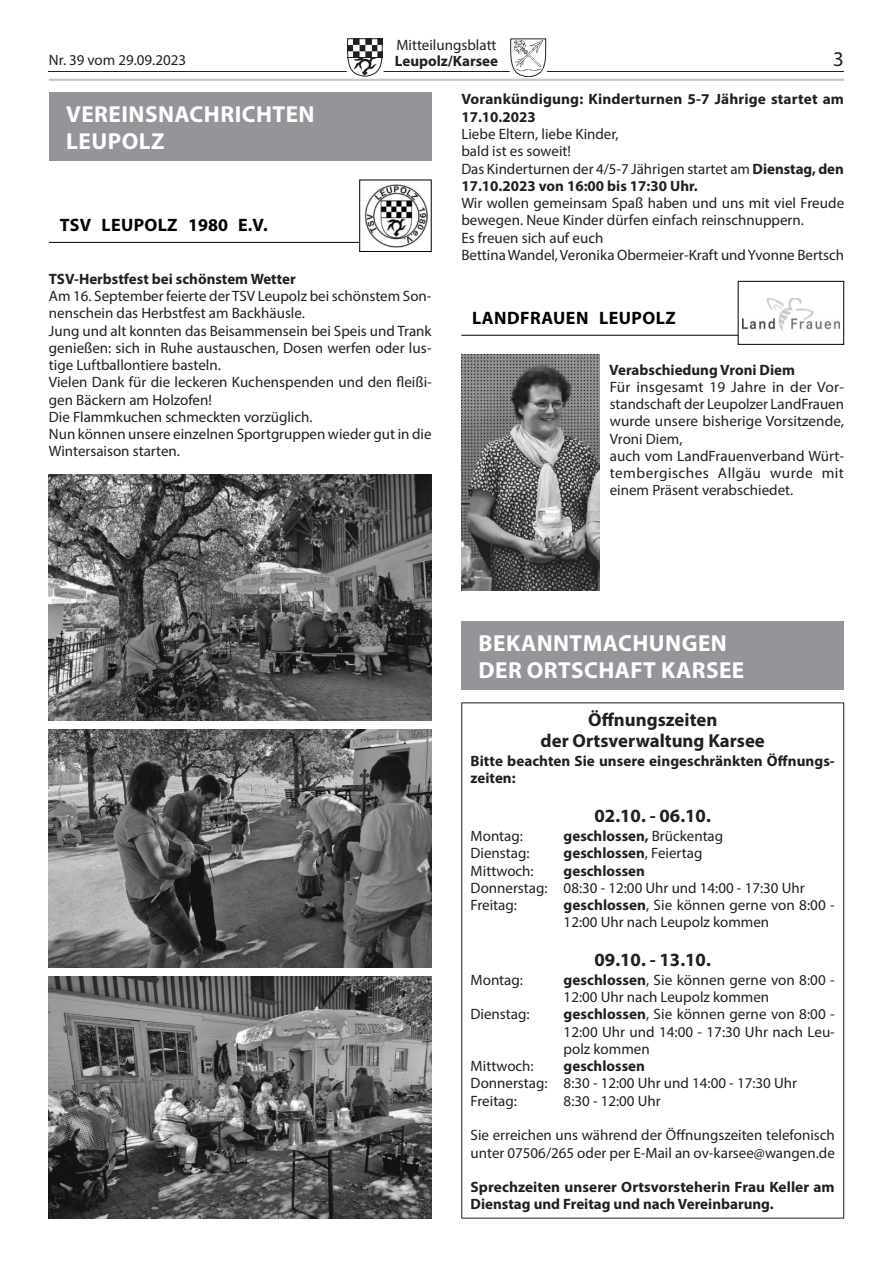
<style>
.page{position:relative;width:893px;height:1263px;background:#fff}
.page>*{position:absolute;margin:0;border:0;box-sizing:border-box;transform-origin:0 0}
.t1{font:700 23.25px/27px "Myriad Pro";letter-spacing:.02em;color:#fff}
.t2{font:21px "Myriad Pro";color:#231f20}
.t3{font:700 18.75px/21px "Myriad Pro";color:#231f20;text-align:center}
.t4{font:700 18px "Myriad Pro";letter-spacing:.025em;color:#000}
.t5{font:15px/17.2px "Myriad Pro";color:#231f20}
.t6{font:700 15px/17.2px "Myriad Pro";color:#231f20}
.s1{font-weight:700}
.s2{font-weight:400}
</style>
<div class="page">
<hr style="left:49px;top:71px;width:795px;height:1px;background:#231f20">
<svg style="left:347px;top:38px;width:36px;height:39px"></svg>
<svg style="left:510px;top:38px;width:36px;height:39px"></svg>
<img style="left:514px;top:40px;width:29px;height:32px">
<hr style="left:49px;top:79px;width:795px;height:2px;background:#c7c8ca">
<div style="left:49px;top:93px;width:383px;height:68px;background:#939598"></div>
<hr style="left:49px;top:242px;width:383px;height:1px;background:#000">
<div style="left:360px;top:180px;width:71px;height:71px;background:#fff"></div>
<div style="left:359px;top:180px;width:73px;height:72px;border:1px solid #000"></div>
<img style="left:364px;top:184px;width:64px;height:64px">
<img style="left:49px;top:474px;width:383px;height:247px">
<img style="left:49px;top:729px;width:383px;height:239px">
<img style="left:49px;top:977px;width:383px;height:242px">
<hr style="left:461px;top:335px;width:383px;height:1px;background:#000">
<div style="left:738px;top:281px;width:106px;height:63px;background:#fff"></div>
<img style="left:742px;top:298px;width:98px;height:34px">
<div style="left:738px;top:281px;width:106px;height:64px;border:1px solid #000"></div>
<img style="left:461px;top:354px;width:138px;height:236px">
<div style="left:461px;top:621px;width:383px;height:68px;background:#939598"></div>
<p class="t5" style="left:396px;top:36px;width:102px">Mitteilungsblatt</p>
<p class="t5" style="left:49px;top:51px;width:139px">Nr. 39 vom 29.09.2023</p>
<p class="t6" style="left:395px;top:52px;width:105px">Leupolz/Karsee</p>
<h2 class="t2" style="left:833px;top:46px;width:12px">3</h2>
<h1 class="t1" style="left:66px;top:100px;width:250px">VEREINSNACHRICHTEN<br>LEUPOLZ</h1>
<p class="t6" style="left:461px;top:90px;width:384px">Vorankündigung: Kinderturnen 5-7 Jährige startet am<br>17.10.2023</p>
<p class="t5" style="left:461px;top:125px;width:384px">Liebe Eltern, liebe Kinder,<br>bald ist es soweit!<br>Das Kinderturnen der 4/5-7 Jährigen startet am <span class="s1">Dienstag, den 17.10.2023 von 16:00 bis 17:30 Uhr.</span></p>
<p class="t5" style="left:461px;top:194px;width:384px">Wir wollen gemeinsam Spaß haben und uns mit viel Freude bewegen. Neue Kinder dürfen einfach reinschnuppern.<br>Es freuen sich auf euch<br>Bettina Wandel, Veronika Obermeier-Kraft und Yvonne Bertsch</p>
<p class="t4" style="left:60px;top:214px;width:210px">TSV LEUPOLZ 1980 E.V.</p>
<p class="t6" style="left:49px;top:270px;width:248px">TSV-Herbstfest bei schönstem Wetter</p>
<p class="t5" style="left:49px;top:287px;width:384px">Am 16. September feierte der TSV Leupolz bei schönstem Son&shy;nenschein das Herbstfest am Backhäusle.<br>Jung und alt konnten das Beisammensein bei Speis und Trank genießen: sich in Ruhe austauschen, Dosen werfen oder lus&shy;tige Luftballontiere basteln.<br>Vielen Dank für die leckeren Kuchenspenden und den fleißi&shy;gen Bäckern am Holzofen!<br>Die Flammkuchen schmeckten vorzüglich.<br>Nun können unsere einzelnen Sportgruppen wieder gut in die Wintersaison starten.</p>
<p class="t4" style="left:472px;top:306px;width:205px">LANDFRAUEN LEUPOLZ</p>
<p class="t6" style="left:609px;top:360px;width:187px">Verabschiedung Vroni Diem</p>
<p class="t5" style="left:610px;top:378px;width:236px">Für insgesamt 19 Jahre in der Vor&shy;standschaft der Leupolzer LandFrauen wurde unsere bisherige Vorsitzende,<br>Vroni Diem,<br>auch vom LandFrauenverband Würt&shy;tembergisches Allgäu wurde mit einem Präsent verabschiedet.</p>
<h1 class="t1" style="left:479px;top:629px;width:267px">BEKANNTMACHUNGEN<br>DER ORTSCHAFT KARSEE</h1>
<p class="t3" style="left:541px;top:708px;width:226px">Öffnungszeiten<br>der Ortsverwaltung Karsee</p>
<p class="t6" style="left:471px;top:752px;width:366px">Bitte beachten Sie unsere eingeschränkten Öffnungs&shy;zeiten:</p>
<p class="t3" style="left:594px;top:804px;width:118px">02.10. - 06.10.</p>
<p class="t5" style="left:471px;top:827px;width:54px">Montag:</p>
<p class="t6" style="left:564px;top:827px;width:161px">geschlossen, <span class="s2">Brückentag</span></p>
<p class="t5" style="left:471px;top:844px;width:60px">Dienstag:</p>
<p class="t6" style="left:564px;top:844px;width:140px">geschlossen<span class="s2">, Feiertag</span></p>
<p class="t5" style="left:471px;top:862px;width:65px">Mittwoch:</p>
<p class="t6" style="left:564px;top:861px;width:83px">geschlossen</p>
<p class="t5" style="left:471px;top:879px;width:336px">Donnerstag: 08:30 - 12:00 Uhr und 14:00 - 17:30 Uhr<br>Freitag:</p>
<p class="t5" style="left:564px;top:896px;width:273px"><span class="s1">geschlossen</span>, Sie können gerne von 8:00 -<br>12:00 Uhr nach Leupolz kommen</p>
<p class="t3" style="left:594px;top:948px;width:118px">09.10. - 13.10.</p>
<p class="t5" style="left:471px;top:971px;width:54px">Montag:</p>
<p class="t5" style="left:564px;top:971px;width:273px"><span class="s1">geschlossen</span>, Sie können gerne von 8:00 -<br>12:00 Uhr nach Leupolz kommen</p>
<p class="t5" style="left:471px;top:1005px;width:60px">Dienstag:</p>
<p class="t5" style="left:564px;top:1005px;width:273px;text-align:justify"><span class="s1">geschlossen</span>, Sie können gerne von 8:00 - 12:00 Uhr und 14:00 - 17:30 Uhr nach Leu&shy;polz kommen</p>
<p class="t5" style="left:471px;top:1057px;width:65px">Mittwoch:</p>
<p class="t6" style="left:564px;top:1057px;width:83px">geschlossen</p>
<p class="t5" style="left:471px;top:1074px;width:328px">Donnerstag: 8:30 - 12:00 Uhr und 14:00 - 17:30 Uhr<br>Freitag:</p>
<p class="t5" style="left:564px;top:1092px;width:99px">8:30 - 12:00 Uhr</p>
<p class="t5" style="left:471px;top:1126px;width:366px">Sie erreichen uns während der Öffnungszeiten telefonisch unter 07506/265 oder per E-Mail an ov-karsee@wangen.de</p>
<p class="t6" style="left:471px;top:1178px;width:366px">Sprechzeiten unserer Ortsvorsteherin Frau Keller am<br>Dienstag und Freitag und nach Vereinbarung.</p>
</div>
